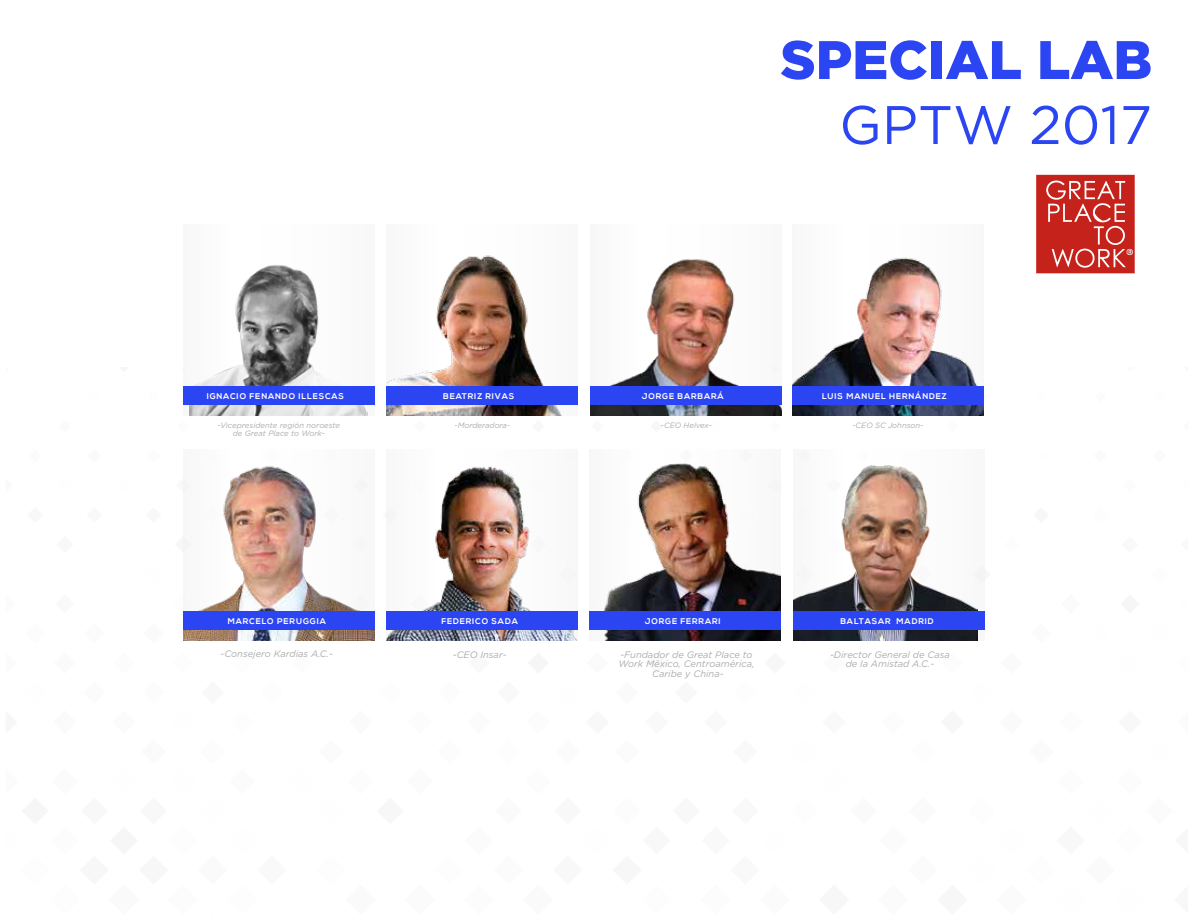
<style>
.page{position:relative;width:1188px;height:918px;background:#fff}
.page>*{position:absolute;margin:0;border:0;box-sizing:border-box;transform-origin:0 0}
.t1{font:900 54.15px "Gotham";color:#2b45f2}
.t2{font:54.15px "Gotham";color:#2b45f2}
.t3{font:italic 9.45px/9.4px "Gotham";color:#abacac;text-align:center}
.t4{font:700 8.25px "Nexa";letter-spacing:.1em;color:#fff}
.t5{font:italic 7.8px/7.8px "Gotham";color:#abacac;text-align:center}
</style>
<div class="page">
<svg style="left:780px;top:594px;width:1px;height:19px"></svg>
<svg style="left:1036px;top:175px;width:99px;height:98px;background:#cd413b"></svg>
<img style="left:190px;top:265px;width:178px;height:151px">
<div style="left:183px;top:386px;width:191px;height:19px;background:#2b45f2"></div>
<img style="left:387px;top:255px;width:175px;height:161px">
<div style="left:387px;top:386px;width:191px;height:19px;background:#2b45f2"></div>
<img style="left:591px;top:259px;width:191px;height:157px">
<div style="left:591px;top:386px;width:191px;height:19px;background:#2b45f2"></div>
<img style="left:792px;top:257px;width:191px;height:159px">
<div style="left:792px;top:386px;width:191px;height:19px;background:#2b45f2"></div>
<img style="left:183px;top:466px;width:191px;height:175px">
<div style="left:183px;top:611px;width:191px;height:19px;background:#2b45f2"></div>
<img style="left:386px;top:466px;width:191px;height:175px">
<div style="left:386px;top:611px;width:191px;height:19px;background:#2b45f2"></div>
<img style="left:604px;top:463px;width:176px;height:178px">
<div style="left:589px;top:611px;width:191px;height:19px;background:#2b45f2"></div>
<div style="left:794px;top:450px;width:191px;height:191px;background:#fbfbfb"></div>
<img style="left:794px;top:465px;width:184px;height:176px">
<div style="left:794px;top:611px;width:191px;height:19px;background:#2b45f2"></div>
<p class="t4" style="left:207px;top:392px;width:139px">IGNACIO FENANDO ILLESCAS</p>
<p class="t5" style="left:218px;top:421px;width:124px">-Vicepresidente región noroeste de Great Place to Work-</p>
<p class="t4" style="left:443px;top:392px;width:73px">BEATRIZ RIVAS</p>
<p class="t5" style="left:455px;top:421px;width:57px">-Morderadora-</p>
<h1 class="t1" style="left:780px;top:29px;width:373px">SPECIAL LAB</h1>
<h1 class="t2" style="left:839px;top:95px;width:314px">GPTW 2017</h1>
<p class="t4" style="left:642px;top:392px;width:83px">JORGE BARBARÁ</p>
<p class="t5" style="left:661px;top:421px;width:53px">-CEO Helvex-</p>
<p class="t4" style="left:822px;top:392px;width:126px">LUIS MANUEL HERNÁNDEZ</p>
<p class="t5" style="left:852px;top:421px;width:73px">-CEO SC Johnson-</p>
<p class="t4" style="left:228px;top:616px;width:100px">MARCELO PERUGGIA</p>
<p class="t4" style="left:442px;top:616px;width:78px">FEDERICO SADA</p>
<p class="t4" style="left:645px;top:616px;width:77px">JORGE FERRARI</p>
<p class="t4" style="left:840px;top:616px;width:95px">BALTASAR MADRID</p>
<p class="t3" style="left:830px;top:650px;width:121px">-Director General de Casa de la Amistad A.C.-</p>
<p class="t3" style="left:221px;top:649px;width:114px">-Consejero Kardias A.C.-</p>
<p class="t3" style="left:453px;top:650px;width:55px">-CEO Insar-</p>
<p class="t3" style="left:618px;top:650px;width:138px">-Fundador de Great Place to<br>Work México, Centroamérica,<br>Caribe y China-</p>
</div>
